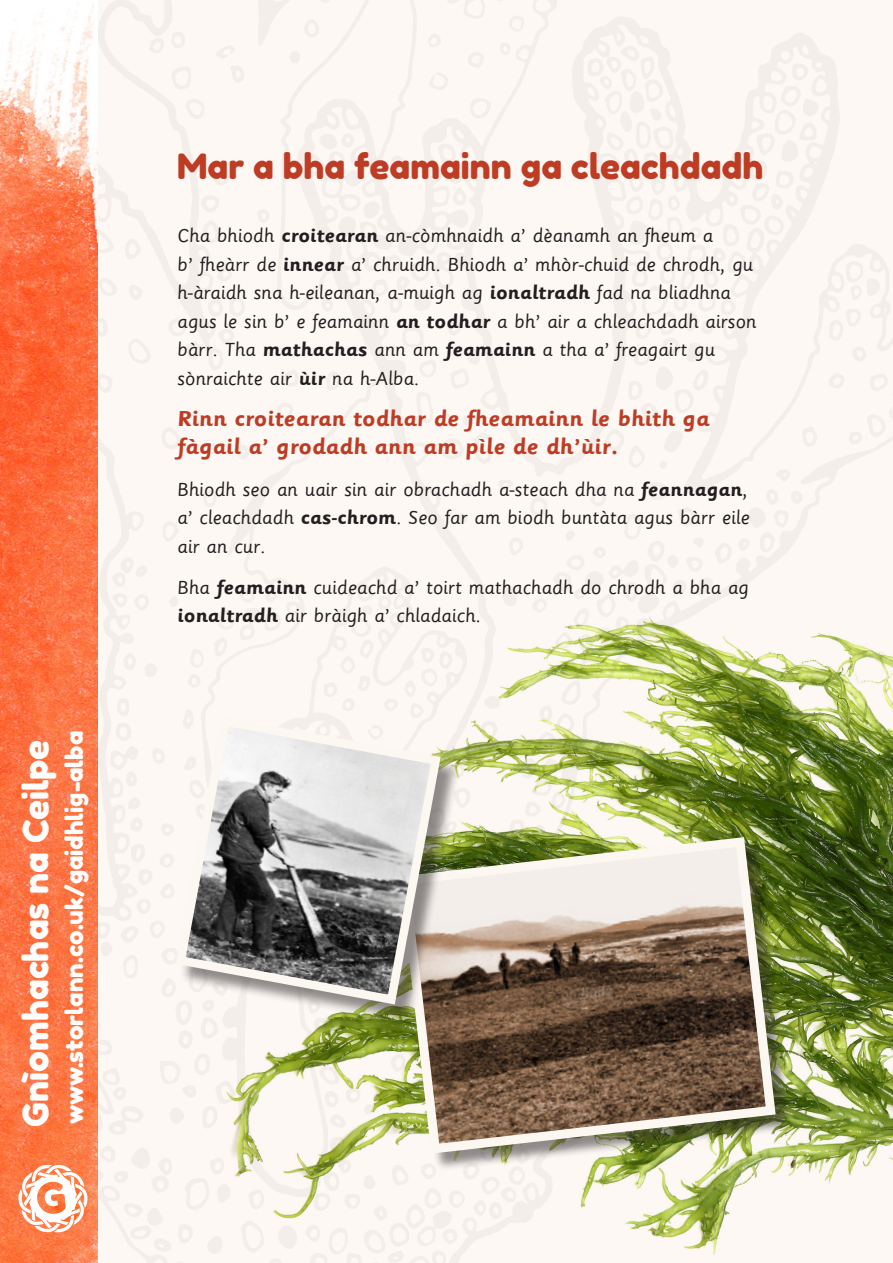
<style>
.page{position:relative;width:893px;height:1263px;background:#fdf8f4}
.page>*{position:absolute;margin:0;border:0;box-sizing:border-box;transform-origin:0 0}
.t1{font:34.95px "Fredoka One";color:#bf3c24}
.t2{font:34.95px "Fredoka One";color:#fff}
.t3{font:24.15px "Fredoka One";color:#fff}
.t4{font:700 24px/28.5px "Sassoon Primary";color:#bf3c24}
.t5{font:21px/28.5px "Sassoon Primary";color:#231f20}
.s1{font-weight:700}
</style>
<div class="page">
<img style="left:0;top:0;width:98px;height:1263px">
<svg style="left:18px;top:1164px;width:70px;height:68px"></svg>
<img style="left:226px;top:617px;width:667px;height:638px">
<div style="left:402px;top:840px;width:391px;height:331px;background:#231f20;opacity:.5"></div>
<img style="left:395px;top:832px;width:386px;height:326px">
<div style="left:179px;top:720px;width:282px;height:304px;background:#231f20;opacity:.5"></div>
<svg style="left:179px;top:712px;width:267px;height:297px"></svg>
<p class="t2" style="left:14px;top:1127px;width:389px;rotate:-90deg">Gnìomhachas na Ceilpe</p>
<p class="t3" style="left:60px;top:1124px;width:394px;rotate:-90deg">www.storlann.co.uk/gaidhlig-alba</p>
<p class="t1" style="left:177px;top:145px;width:588px">Mar a bha feamainn ga cleachdadh</p>
<p class="t5" style="left:177px;top:221px;width:581px">Cha bhiodh <span class="s1">croitearan</span> an-còmhnaidh a’ dèanamh an fheum a<br>b’ fheàrr de <span class="s1">innear</span> a’ chruidh. Bhiodh a’ mhòr-chuid de chrodh, gu h-àraidh sna h-eileanan, a-muigh ag <span class="s1">ionaltradh</span> fad na bliadhna agus le sin b’ e feamainn <span class="s1">an todhar</span> a bh’ air a chleachdadh airson bàrr. Tha <span class="s1">mathachas</span> ann am <span class="s1">feamainn</span> a tha a’ freagairt gu sònraichte air <span class="s1">ùir</span> na h-Alba.</p>
<p class="t4" style="left:177px;top:404px;width:534px">Rinn croitearan todhar de fheamainn le bhith ga fàgail a’ grodadh ann am pìle de dh’ùir.</p>
<p class="t5" style="left:177px;top:474px;width:574px;text-align:justify">Bhiodh seo an uair sin air obrachadh a-steach dha na <span class="s1">feannagan</span>, a’ cleachdadh <span class="s1">cas-chrom</span>. Seo far am biodh buntàta agus bàrr eile air an cur.</p>
<p class="t5" style="left:177px;top:572px;width:573px">Bha <span class="s1">feamainn</span> cuideachd a’ toirt mathachadh do chrodh a bha ag <span class="s1">ionaltradh</span> air bràigh a’ chladaich.</p>
</div>
